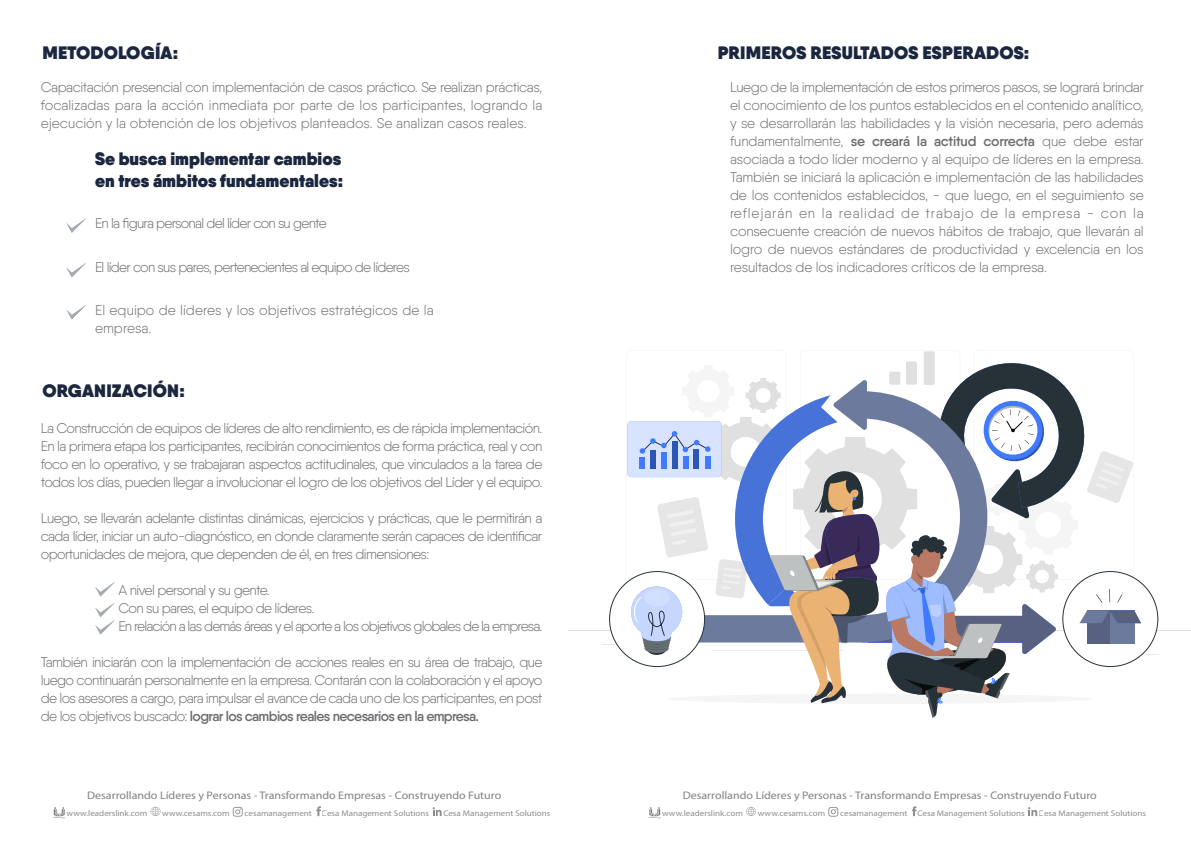
<style>
.page{position:relative;width:1191px;height:842px;background:#fff}
.page>*{position:absolute;margin:0;border:0;box-sizing:border-box;transform-origin:0 0}
.t1{font:800 18px/21.6px "Qanelas";color:#1b273f}
.t2{font:300 14px/18px "Qanelas";letter-spacing:-.045em;color:#6c6d70;text-align:justify}
.t3{font:300 14px/18px "Qanelas";color:#6c6d70}
.t4{font:11px "Myriad Pro";color:#808183;scale:1.09 1}
.t5{font:8.3px "Myriad Pro";color:#808183;scale:1.09 1}
.t6{font:700 1.6px "Exo 2";color:#808183}
.s1{font-weight:600}
.s2{font-weight:400;font-size:1.7px}
</style>
<div class="page">
<svg style="left:66px;top:263px;width:20px;height:14px"></svg>
<svg style="left:66px;top:305px;width:20px;height:14px"></svg>
<svg style="left:95px;top:582px;width:20px;height:14px"></svg>
<svg style="left:95px;top:602px;width:20px;height:32px"></svg>
<svg style="left:66px;top:218px;width:20px;height:15px"></svg>
<svg style="left:54px;top:807px;width:11px;height:9px"></svg>
<svg style="left:433px;top:807px;width:8px;height:9px"></svg>
<svg style="left:316px;top:806px;width:5px;height:10px"></svg>
<svg style="left:150px;top:807px;width:10px;height:9px"></svg>
<svg style="left:233px;top:807px;width:10px;height:10px"></svg>
<svg style="left:649px;top:807px;width:11px;height:9px"></svg>
<svg style="left:1028px;top:807px;width:9px;height:9px"></svg>
<svg style="left:912px;top:806px;width:4px;height:10px"></svg>
<svg style="left:746px;top:807px;width:10px;height:9px"></svg>
<svg style="left:828px;top:807px;width:10px;height:10px"></svg>
<hr style="left:568px;top:630px;width:623px;height:1px;background:#e0e0e0">
<hr style="left:1112px;top:655px;width:46px;height:1px;background:#ebebeb">
<hr style="left:602px;top:644px;width:60px;height:1px;background:#ebebeb">
<div style="left:1062px;top:571px;width:95px;height:95px;background:#fff;border-radius:50%"></div>
<div style="left:609px;top:571px;width:95px;height:95px;background:#fff;border-radius:50%"></div>
<svg style="left:626px;top:351px;width:515px;height:367px"></svg>
<p class="t1" style="left:42px;top:41px;width:137px">METODOLOGÍA:</p>
<p class="t1" style="left:717px;top:41px;width:313px">PRIMEROS RESULTADOS ESPERADOS:</p>
<p class="t2" style="left:41px;top:78px;width:503px">Capacitación presencial con implementación de casos práctico. Se realizan prácticas, focalizadas para la acción inmediata por parte de los participantes, logrando la ejecución y la obtención de los objetivos planteados. Se analizan casos reales.</p>
<p class="t1" style="left:95px;top:148px;width:249px">Se busca implementar cambios en tres ámbitos fundamentales:</p>
<p class="t2" style="left:95px;top:214px;width:233px">En la figura personal del líder con su gente</p>
<p class="t2" style="left:95px;top:258px;width:316px">El líder con sus pares, pertenecientes al equipo de líderes</p>
<p class="t3" style="left:95px;top:301px;width:340px">El equipo de líderes y los objetivos estratégicos de la empresa.</p>
<p class="t1" style="left:42px;top:379px;width:144px">ORGANIZACIÓN:</p>
<p class="t2" style="left:41px;top:419px;width:503px">La Construcción de equipos de líderes de alto rendimiento, es de rápida implementación.<br>En la primera etapa los participantes, recibirán conocimientos de forma práctica, real y con foco en lo operativo, y se trabajaran aspectos actitudinales, que vinculados a la tarea de todos los días, pueden llegar a involucionar el logro de los objetivos del Líder y el equipo.</p>
<p class="t2" style="left:41px;top:509px;width:503px">Luego, se llevarán adelante distintas dinámicas, ejercicios y prácticas, que le permitirán a cada líder, iniciar un auto-diagnóstico, en donde claramente serán capaces de identificar oportunidades de mejora, que dependen de él, en tres dimensiones:</p>
<p class="t2" style="left:118px;top:581px;width:425px;text-align:left">A nivel personal y su gente.<br>Con su pares, el equipo de líderes.<br>En relación a las demás áreas y el aporte a los objetivos globales de la empresa.</p>
<p class="t2" style="left:41px;top:653px;width:503px">También iniciarán con la implementación de acciones reales en su área de trabajo, que luego continuarán personalmente en la empresa. Contarán con la colaboración y el apoyo de los asesores a cargo, para impulsar el avance de cada uno de los participantes, en post de los objetivos buscado: <span class="s1">lograr los cambios reales necesarios en la empresa.</span></p>
<p class="t4" style="left:87px;top:789px;width:381px">Desarrollando Líderes y Personas - Transformando Empresas - Construyendo Futuro</p>
<p class="t5" style="left:67px;top:808px;width:76px">www.leaderslink.com</p>
<p class="t5" style="left:162px;top:808px;width:63px">www.cesams.com</p>
<p class="t5" style="left:245px;top:808px;width:171px">cesamanagement Cesa Management Solutions</p>
<p class="t5" style="left:443px;top:808px;width:100px">Cesa Management Solutions</p>
<p class="t6" style="left:53px;top:816px;width:13px">LEADERS<span class="s2">linked</span></p>
<p class="t2" style="left:730px;top:78px;width:415px">Luego de la implementación de estos primeros pasos, se logrará brindar el conocimiento de los puntos establecidos en el contenido analítico, y se desarrollarán las habilidades y la visión necesaria, pero además fundamentalmente, <span class="s1">se creará la actitud correcta</span> que debe estar asociada a todo líder moderno y al equipo de líderes en la empresa.<br>También se iniciará la aplicación e implementación de las habilidades de los contenidos establecidos, - que luego, en el seguimiento se reflejarán en la realidad de trabajo de la empresa - con la consecuente creación de nuevos hábitos de trabajo, que llevarán al logro de nuevos estándares de productividad y excelencia en los resultados de los indicadores críticos de la empresa.</p>
<p class="t4" style="left:682px;top:789px;width:381px">Desarrollando Líderes y Personas - Transformando Empresas - Construyendo Futuro</p>
<p class="t5" style="left:662px;top:808px;width:76px">www.leaderslink.com</p>
<p class="t5" style="left:758px;top:808px;width:63px">www.cesams.com</p>
<p class="t5" style="left:840px;top:808px;width:171px">cesamanagement Cesa Management Solutions</p>
<p class="t5" style="left:1038px;top:808px;width:100px">Cesa Management Solutions</p>
<p class="t6" style="left:649px;top:816px;width:13px">LEADERS<span class="s2">linked</span></p>
</div>
